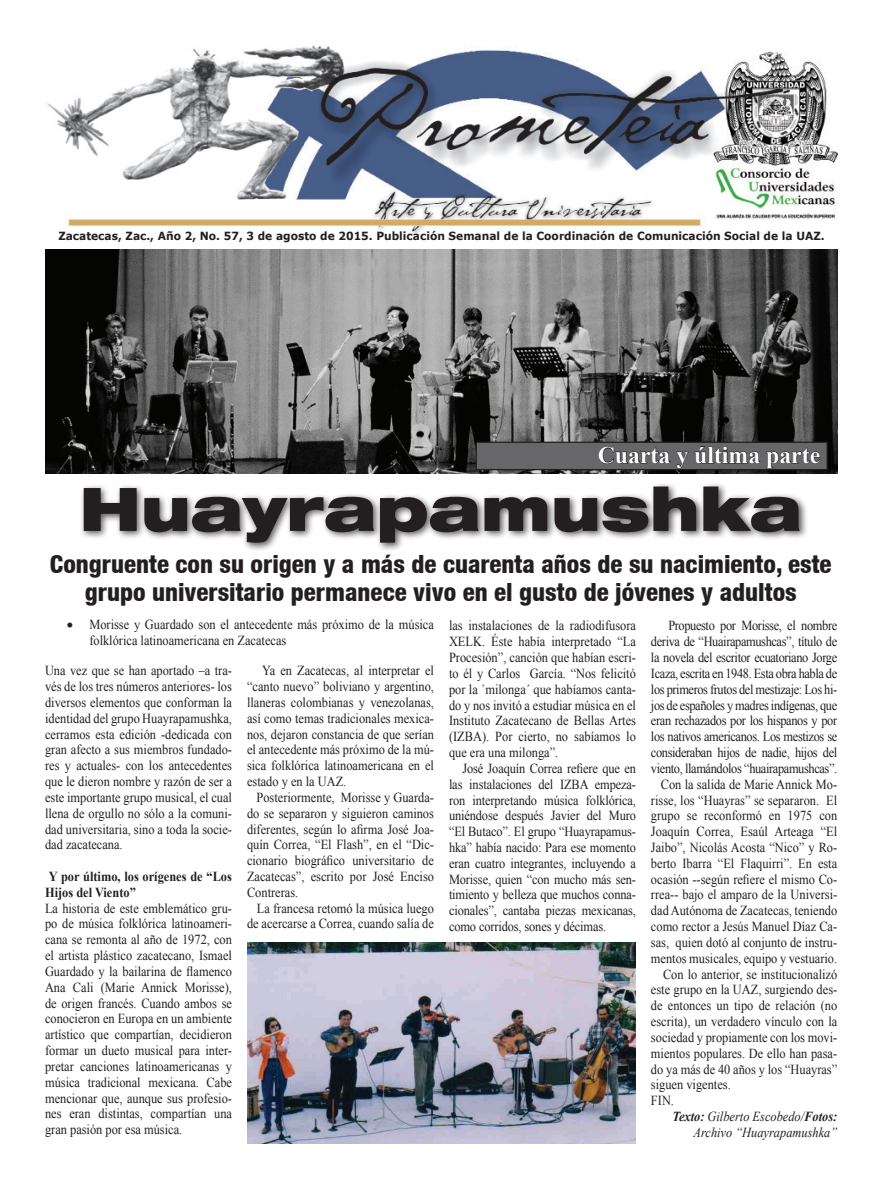
<style>
.page{position:relative;width:883px;height:1195px;background:#fff}
.page>*{position:absolute;margin:0;border:0;box-sizing:border-box;transform-origin:0 0}
.t1{font:900 expanded 60px "Helvetica Neue LT";color:#231f20}
.t2{font:800 condensed 25px/28.8px "Helvetica Neue LT";color:#231f20;text-align:center}
.t3{font:700 23.75px "Times New Roman";color:#fff}
.t4{font:13.75px/15.8px "Times New Roman";color:#231f20;text-align:justify;scale:.9 1}
.t5{font:13.75px "Times New Roman";letter-spacing:-.03em;color:#231f20;scale:.9 1}
.t6{font:italic 13.75px "Times New Roman";color:#231f20;scale:.9 1}
.t7{font:700 13.75px/15.8px "Times New Roman";color:#231f20;scale:.9 1}
.t8{font:700 11.25px "Verdana";color:#231f20;scale:.95 1}
.s1{font-weight:700}
</style>
<div class="page">
<img style="left:47px;top:45px;width:790px;height:190px">
<img style="left:247px;top:942px;width:388px;height:201px">
<div style="left:80px;top:482px;width:728px;height:70px;background:#231f20;opacity:.75"></div>
<img style="left:45px;top:249px;width:792px;height:224px">
<div style="left:476px;top:442px;width:350px;height:27px;background:#67676a"></div>
<div style="left:475px;top:441px;width:352px;height:29px;border:1px solid #231f20"></div>
<svg style="left:598px;top:446px;width:90px;height:22px"></svg>
<svg style="left:694px;top:446px;width:126px;height:22px"></svg>
<p class="t8" style="left:58px;top:227px;width:807px">Zacatecas, Zac., Año 2, No. 57, 3 de agosto de 2015. Publicación Semanal de la Coordinación de Comunicación Social de la UAZ.</p>
<h3 class="t3" style="left:597px;top:438px;width:224px">Cuarta y última parte</h3>
<h1 class="t1" style="left:80px;top:470px;width:723px">Huayrapamushka</h1>
<h2 class="t2" style="left:50px;top:548px;width:783px">Congruente con su origen y a más de cuarenta años de su nacimiento, este grupo universitario permanece vivo en el gusto de jóvenes y adultos</h2>
<p class="t4" style="left:89px;top:616px;width:384px;text-indent:-23px">• Morisse y Guardado son el antecedente más próximo de la música folklórica latinoamericana en Zacatecas</p>
<p class="t4" style="left:45px;top:662px;width:209px">Una vez que se han aportado –a tra&shy;vés de los tres números anteriores- los diversos elementos que conforman la identidad del grupo Huayrapamushka, cerramos esta edición -dedicada con gran afecto a sus miembros fundado&shy;res y actuales- con los antecedentes que le dieron nombre y razón de ser a este importante grupo musical, el cual llena de orgullo no sólo a la comuni&shy;dad universitaria, sino a toda la socie&shy;dad zacatecana.</p>
<p class="t7" style="left:45px;top:868px;width:209px">Y por último, los orígenes de “Los<br>Hijos del Viento”</p>
<p class="t4" style="left:45px;top:899px;width:209px">La historia de este emblemático gru&shy;po de música folklórica latinoameri&shy;cana se remonta al año de 1972, con el artista plástico zacatecano, Ismael Guardado y la bailarina de flamenco Ana Cali (Marie Annick Morisse), de origen francés. Cuando ambos se conocieron en Europa en un ambiente artístico que compartían, decidieron formar un dueto musical para inter&shy;pretar canciones latinoamericanas y música tradicional mexicana. Cabe mencionar que, aunque sus profesio&shy;nes eran distintas, compartían una gran pasión por esa música.</p>
<p class="t4" style="left:247px;top:662px;width:209px;text-indent:15px">Ya en Zacatecas, al interpretar el “canto nuevo” boliviano y argentino, llaneras colombianas y venezolanas, así como temas tradicionales mexica&shy;nos, dejaron constancia de que serían el antecedente más próximo de la mú&shy;sica folklórica latinoamericana en el estado y en la UAZ.</p>
<p class="t4" style="left:247px;top:789px;width:209px;text-indent:10px">Posteriormente, Morisse y Guarda&shy;do se separaron y siguieron caminos diferentes, según lo afirma José Joa&shy;quín Correa, “El Flash”, en el “Dic&shy;cionario biográfico universitario de Zacatecas”, escrito por José Enciso Contreras.</p>
<p class="t4" style="left:247px;top:899px;width:209px;text-align:right">La francesa retomó la música luego de acercarse a Correa, cuando salía de</p>
<p class="t4" style="left:449px;top:617px;width:209px">las instalaciones de la radiodifusora XELK. Éste había interpretado “La Procesión”, canción que habían escri&shy;to él y Carlos García. “Nos felicitó por la ´milonga´ que habíamos canta&shy;do y nos invitó a estudiar música en el Instituto Zacatecano de Bellas Artes (IZBA). Por cierto, no sabíamos lo que era una milonga”.</p>
<p class="t4" style="left:449px;top:760px;width:209px;text-indent:13px">José Joaquín Correa refiere que en las instalaciones del IZBA empeza&shy;ron interpretando música folklórica, uniéndose después Javier del Muro “El Butaco”. El grupo “Huayrapamus&shy;hka” había nacido: Para ese momento eran cuatro integrantes, incluyendo a Morisse, quien “con mucho más sen&shy;timiento y belleza que muchos conna&shy;cionales”, cantaba piezas mexicanas, como corridos, sones y décimas.</p>
<p class="t5" style="left:668px;top:616px;width:189px">Propuesto por Morisse, el nombre</p>
<p class="t5" style="left:650px;top:632px;width:208px">deriva de “Huairapamushcas”, título de</p>
<p class="t5" style="left:650px;top:648px;width:208px">la novela del escritor ecuatoriano Jorge</p>
<p class="t5" style="left:650px;top:664px;width:208px">Icaza, escrita en 1948. Esta obra habla de</p>
<p class="t5" style="left:650px;top:679px;width:208px">los primeros frutos del mestizaje: Los hi-</p>
<p class="t5" style="left:650px;top:695px;width:208px">jos de españoles y madres indígenas, que</p>
<p class="t5" style="left:650px;top:711px;width:208px">eran rechazados por los hispanos y por</p>
<p class="t5" style="left:650px;top:727px;width:208px">los nativos americanos. Los mestizos se</p>
<p class="t5" style="left:650px;top:743px;width:208px">consideraban hijos de nadie, hijos del</p>
<p class="t5" style="left:650px;top:758px;width:208px">viento, llamándolos “huairapamushcas”.</p>
<p class="t4" style="left:660px;top:775px;width:197px">Con la salida de Marie Annick Mo-</p>
<p class="t4" style="left:650px;top:791px;width:208px">risse, los “Huayras” se separaron. El</p>
<p class="t4" style="left:650px;top:807px;width:208px">grupo se reconformó en 1975 con</p>
<p class="t4" style="left:650px;top:823px;width:208px">Joaquín Correa, Esaúl Arteaga “El</p>
<p class="t4" style="left:650px;top:839px;width:208px">Jaibo”, Nicolás Acosta “Nico” y Ro-</p>
<p class="t4" style="left:650px;top:854px;width:208px">berto Ibarra “El Flaquirri”. En esta</p>
<p class="t4" style="left:650px;top:870px;width:208px">ocasión --según refiere el mismo Co-</p>
<p class="t4" style="left:650px;top:886px;width:208px">rrea-- bajo el amparo de la Universi-</p>
<p class="t4" style="left:650px;top:902px;width:208px">dad Autónoma de Zacatecas, teniendo</p>
<p class="t4" style="left:650px;top:918px;width:208px">como rector a Jesús Manuel Díaz Ca-</p>
<p class="t4" style="left:650px;top:934px;width:208px">sas, quien dotó al conjunto de instru-</p>
<p class="t4" style="left:650px;top:949px;width:208px">mentos musicales, equipo y vestuario.</p>
<p class="t4" style="left:663px;top:965px;width:195px">Con lo anterior, se institucionalizó</p>
<p class="t4" style="left:650px;top:981px;width:208px">este grupo en la UAZ, surgiendo des-</p>
<p class="t4" style="left:650px;top:997px;width:208px">de entonces un tipo de relación (no</p>
<p class="t4" style="left:650px;top:1013px;width:208px">escrita), un verdadero vínculo con la</p>
<p class="t4" style="left:650px;top:1028px;width:208px">sociedad y propiamente con los movi-</p>
<p class="t4" style="left:650px;top:1044px;width:208px">mientos populares. De ello han pasa-</p>
<p class="t4" style="left:650px;top:1060px;width:208px">do ya más de 40 años y los “Huayras”</p>
<p class="t4" style="left:650px;top:1076px;width:90px">siguen vigentes.</p>
<p class="t4" style="left:650px;top:1092px;width:27px">FIN.</p>
<p class="t6" style="left:672px;top:1106px;width:184px"><span class="s1">Texto:</span> Gilberto Escobedo/<span class="s1">Fotos:</span></p>
<p class="t6" style="left:693px;top:1122px;width:161px">Archivo “Huayrapamushka”</p>
</div>
